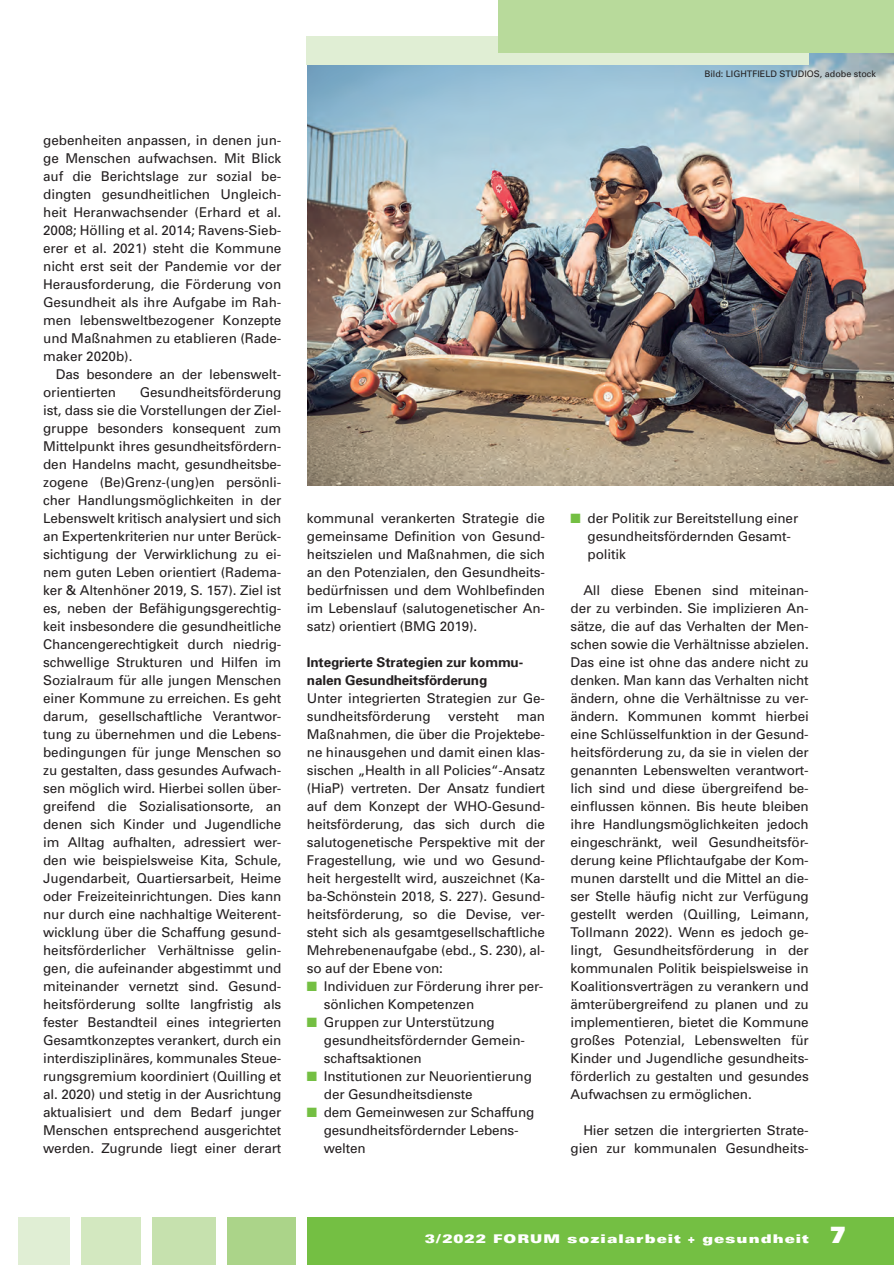
<style>
.page{position:relative;width:894px;height:1265px;background:#fff}
.page>*{position:absolute;margin:0;border:0;box-sizing:border-box;transform-origin:0 0}
.t1{font:13.5px/18px "Univers";letter-spacing:-.01em;color:#231f20}
.t2{font:700 13.5px/18px "Univers";letter-spacing:-.01em;color:#231f20}
.t3{font:900 expanded 12px "Univers";letter-spacing:.09em;color:#fff}
.t4{font:9px "Univers";color:#231f20}
.s1{color:#74bf43}
.s2{font-stretch:normal;font-size:22.5px}
</style>
<div class="page">
<div style="left:228px;top:1216px;width:68px;height:48px;background:#abd489"></div>
<div style="left:152px;top:1216px;width:64px;height:48px;background:#c6e1ae"></div>
<div style="left:81px;top:1216px;width:59px;height:48px;background:#d3e8c0"></div>
<div style="left:18px;top:1216px;width:51px;height:48px;background:#e0eed4"></div>
<div style="left:307px;top:1216px;width:587px;height:48px;background:#74bf43"></div>
<img style="left:307px;top:52px;width:587px;height:433px">
<div style="left:307px;top:37px;width:502px;height:28px;background:#e0eed4"></div>
<div style="left:498px;top:0;width:396px;height:52px;background:#b8da9b"></div>
<p class="t1" style="left:43px;top:131px;width:240px;text-align:justify">gebenheiten anpassen, in denen jun&shy;ge Menschen aufwachsen. Mit Blick auf die Berichtslage zur sozial be&shy;dingten gesundheitlichen Ungleich&shy;heit Heranwachsender (Erhard et al.<br>2008; Hölling et al. 2014; Ravens-Sieb&shy;erer et al. 2021) steht die Kommune nicht erst seit der Pandemie vor der Herausforderung, die Förderung von Gesundheit als ihre Aufgabe im Rah&shy;men lebensweltbezogener Konzepte und Maßnahmen zu etablieren (Rade&shy;maker 2020b).</p>
<p class="t1" style="left:43px;top:365px;width:240px;text-indent:13px">Das besondere an der lebenswelt&shy;orientierten</p>
<p class="t1" style="left:43px;top:383px;width:240px;text-align:justify;text-indent:97px">Gesundheitsförderung ist, dass sie die Vorstellungen der Ziel&shy;gruppe besonders konsequent zum Mittelpunkt ihres gesundheitsfördern&shy;den Handelns macht, gesundheitsbe&shy;zogene (Be)Grenz-(ung)en persönli&shy;cher Handlungsmöglichkeiten in der Lebenswelt kritisch analysiert und sich an Expertenkriterien nur unter Berück&shy;sichtigung der Verwirklichung zu ei&shy;nem guten Leben orientiert (Radema&shy;ker &amp; Altenhöner 2019, S. 157). Ziel ist es, neben der Befähigungsgerechtig&shy;keit insbesondere die gesundheitliche Chancengerechtigkeit durch niedrig&shy;schwellige Strukturen und Hilfen im Sozialraum für alle jungen Menschen einer Kommune zu erreichen. Es geht darum, gesellschaftliche Verantwor&shy;tung zu übernehmen und die Lebens&shy;bedingungen für junge Menschen so zu gestalten, dass gesundes Aufwach&shy;sen möglich wird. Hierbei sollen über&shy;greifend die Sozialisationsorte, an denen sich Kinder und Jugendliche im Alltag aufhalten, adressiert wer&shy;den wie beispielsweise Kita, Schule, Jugendarbeit, Quartiersarbeit, Heime oder Freizeiteinrichtungen. Dies kann nur durch eine nachhaltige Weiterent&shy;wicklung über die Schaffung gesund&shy;heitsförderlicher Verhältnisse gelin&shy;gen, die aufeinander abgestimmt und miteinander vernetzt sind. Gesund&shy;heitsförderung sollte langfristig als fester Bestandteil eines integrierten Gesamtkonzeptes verankert, durch ein interdisziplinäres, kommunales Steue&shy;rungsgremium koordiniert (Quilling et al. 2020) und stetig in der Ausrichtung aktualisiert und dem Bedarf junger Menschen entsprechend ausgerichtet werden. Zugrunde liegt einer derart</p>
<p class="t4" style="left:704px;top:69px;width:173px">Bild: LIGHTFIELD STUDIOS, adobe stock</p>
<p class="t1" style="left:307px;top:509px;width:240px;text-align:justify">kommunal verankerten Strategie die gemeinsame Definition von Gesund&shy;heitszielen und Maßnahmen, die sich an den Potenzialen, den Gesundheits&shy;bedürfnissen und dem Wohlbefinden im Lebenslauf (salutogenetischer An&shy;satz) orientiert (BMG 2019).</p>
<p class="t2" style="left:307px;top:653px;width:218px">Integrierte Strategien zur kommu&shy;nalen Gesundheitsförderung</p>
<p class="t1" style="left:307px;top:689px;width:240px">Unter integrierten Strategien zur Ge&shy;sundheitsförderung</p>
<p class="t1" style="left:448px;top:707px;width:52px">versteht</p>
<p class="t1" style="left:307px;top:707px;width:240px;text-align:justify;text-indent:210px">man Maßnahmen, die über die Projektebe&shy;ne hinausgehen und damit einen klas&shy;sischen „Health in all Policies“-Ansatz (HiaP) vertreten. Der Ansatz fundiert auf dem Konzept der WHO-Gesund&shy;heitsförderung, das sich durch die salutogenetische Perspektive mit der Fragestellung, wie und wo Gesund&shy;heit hergestellt wird, auszeichnet (Ka&shy;ba-Schönstein 2018, S. 227). Gesund&shy;heitsförderung, so die Devise, ver&shy;steht sich als gesamtgesellschaftliche Mehrebenenaufgabe (ebd., S. 230), al&shy;so auf der Ebene von:</p>
<p class="t1" style="left:324px;top:977px;width:221px;text-indent:-17px"><span class="s1">■</span> Individuen zur Förderung ihrer per&shy;sönlichen Kompetenzen</p>
<p class="t1" style="left:324px;top:1013px;width:202px;text-indent:-17px"><span class="s1">■</span> Gruppen zur Unterstützung gesundheitsfördernder Gemein&shy;schaftsaktionen</p>
<p class="t1" style="left:324px;top:1067px;width:209px;text-indent:-17px"><span class="s1">■</span> Institutionen zur Neuorientierung der Gesundheitsdienste</p>
<p class="t1" style="left:324px;top:1103px;width:212px;text-indent:-17px"><span class="s1">■</span> dem Gemeinwesen zur Schaffung gesundheitsfördernder Lebens&shy;welten</p>
<p class="t1" style="left:587px;top:509px;width:212px;text-indent:-17px"><span class="s1">■</span> der Politik zur Bereitstellung einer gesundheitsfördernden Gesamt&shy;politik</p>
<p class="t1" style="left:570px;top:581px;width:240px;text-align:justify;text-indent:13px">All diese Ebenen sind miteinan&shy;der zu verbinden. Sie implizieren An&shy;sätze, die auf das Verhalten der Men&shy;schen sowie die Verhältnisse abzielen.<br>Das eine ist ohne das andere nicht zu denken. Man kann das Verhalten nicht ändern, ohne die Verhältnisse zu ver&shy;ändern. Kommunen kommt hierbei eine Schlüsselfunktion in der Gesund&shy;heitsförderung zu, da sie in vielen der genannten Lebenswelten verantwort&shy;lich sind und diese übergreifend be&shy;einflussen können. Bis heute bleiben ihre Handlungsmöglichkeiten jedoch eingeschränkt, weil Gesundheitsför&shy;derung keine Pflichtaufgabe der Kom&shy;munen darstellt und die Mittel an die&shy;ser Stelle häufig nicht zur Verfügung gestellt werden (Quilling, Leimann, Tollmann 2022). Wenn es jedoch ge&shy;lingt, Gesundheitsförderung in der kommunalen Politik beispielsweise in Koalitionsverträgen zu verankern und ämterübergreifend zu planen und zu implementieren, bietet die Kommune großes Potenzial, Lebenswelten für Kinder und Jugendliche gesundheits&shy;förderlich zu gestalten und gesundes Aufwachsen zu ermöglichen.</p>
<p class="t1" style="left:570px;top:1121px;width:240px;text-align:right">Hier setzen die intergrierten Strate&shy;gien zur kommunalen Gesundheits-</p>
<p class="t3" style="left:425px;top:1231px;width:422px">3/2022 FORUM sozialarbeit + gesundheit <span class="s2">7</span></p>
</div>
